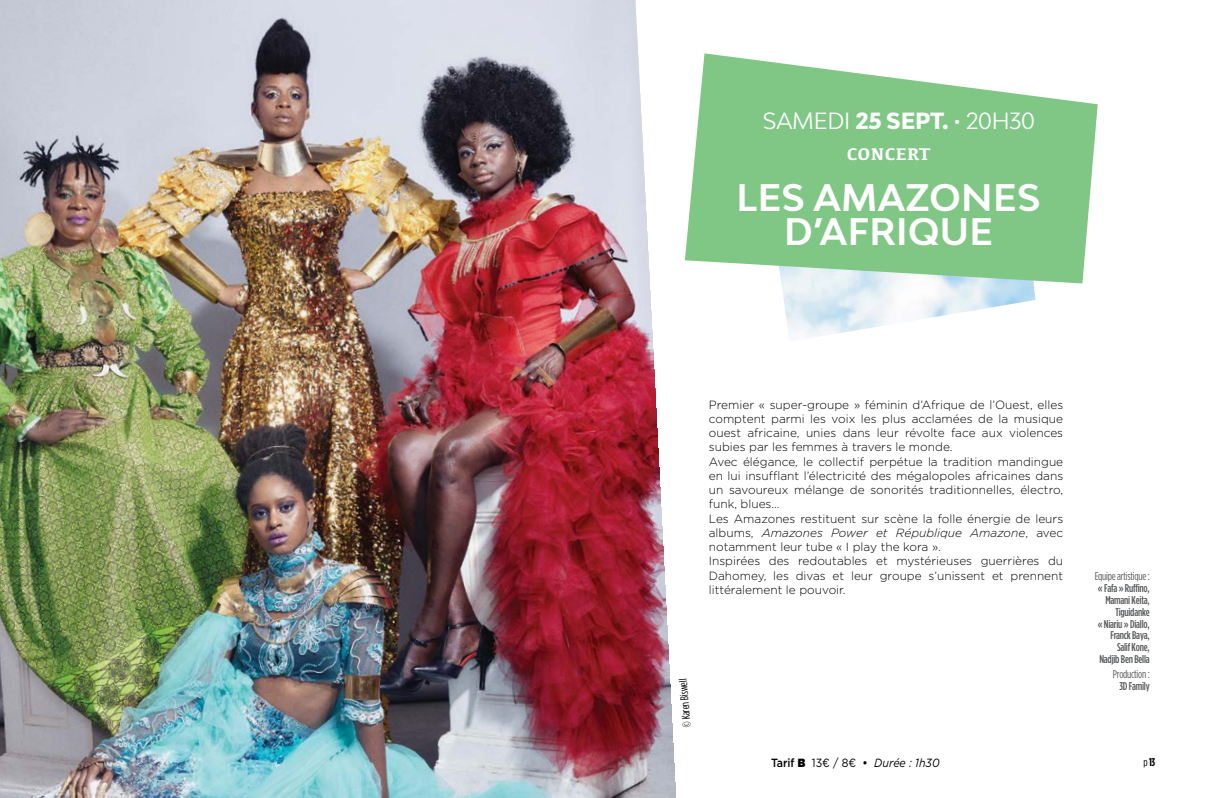
<style>
.page{position:relative;width:1205px;height:798px;background:#fff}
.page>*{position:absolute;margin:0;border:0;box-sizing:border-box;transform-origin:0 0}
.t1{font:700 36.25px/33.8px "Bw Modelica";color:#fff}
.t2{font:800 22.12px "Bw Modelica";letter-spacing:-.01em;color:#fff}
.t3{font:22.12px "Bw Modelica";color:#fff}
.t4{font:700 17.5px "Kefa";letter-spacing:.005em;color:#fff}
.t5{font:300 11.88px/14.2px "Gotham";color:#000}
.t6{font:italic 11.88px "Gotham";color:#000;scale:.9 1}
.t7{font:500 11.25px/11.9px "Gotham Condensed";letter-spacing:-.02em;color:#58595b;text-align:right}
.t8{font:11.25px "Gotham Condensed";letter-spacing:-.02em;color:#58595b}
.t9{font:11.25px "Gotham Condensed";color:#000}
.t10{font:700 11.25px "Gotham Condensed";color:#000}
.s1{font-weight:400}
.s2{font-style:italic}
.s3{font-weight:500;font-style:normal}
.s4{font-weight:900;font-style:normal}
.s5{font-style:normal}
</style>
<div class="page">
<img style="left:781px;top:283px;width:254px;height:54px">
<img style="left:0;top:0;width:676px;height:797px">
<svg style="left:685px;top:53px;width:412px;height:230px;fill:#80c786"></svg>
<h2 class="t3" style="left:763px;top:106px;width:15px">SAMEDI</h2>
<h2 class="t2" style="left:855px;top:106px;width:181px">25 SEPT. <span class="s1">• 20h30</span></h2>
<h3 class="t4" style="left:847px;top:142px;width:85px">CONCERT</h3>
<h1 class="t1" style="left:736px;top:180px;width:23px">LES</h1>
<h1 class="t1" style="left:784px;top:180px;width:110px;text-indent:29px">AMAZONES<br>D’AFRIQUE</h1>
<p class="t5" style="left:709px;top:397px;width:356px">Premier « super-groupe » féminin d’Afrique de l’Ouest, elles comptent parmi les voix les plus acclamées de la musique ouest africaine, unies dans leur révolte face aux violences subies par les femmes à travers le monde.<br>Avec élégance, le collectif perpétue la tradition mandingue en lui insufflant l’électricité des mégalopoles africaines dans un savoureux mélange de sonorités traditionnelles, électro, funk, blues…<br>Les Amazones restituent sur scène la folle énergie de leurs albums, <span class="s2">Amazones Power et République Amazone</span>, avec notamment leur tube « I play the kora ».<br>Inspirées des redoutables et mystérieuses guerrières du Dahomey, les divas et leur groupe s’unissent et prennent littéralement le pouvoir.</p>
<p class="t9" style="left:680px;top:727px;width:50px;rotate:-95deg">© Karen Biswell</p>
<p class="t6" style="left:771px;top:754px;width:189px"><span class="s3">Tarif</span> <span class="s4">B</span> <span class="s5">13€ / 8€</span> <span class="s3">•</span> Durée : 1h30</p>
<p class="t8" style="left:1095px;top:569px;width:56px">Equipe artistique :</p>
<p class="t7" style="left:1097px;top:581px;width:53px">« Fafa » Ruffino,<br>Mamani Keita,<br>Tiguidanke<br>« Niariu » Diallo,<br>Franck Baya,<br>Salif Kone,<br>Nadjib Ben Bella</p>
<p class="t8" style="left:1113px;top:667px;width:38px">Production :</p>
<p class="t7" style="left:1119px;top:679px;width:32px">3D Family</p>
<p class="t10" style="left:1143px;top:754px;width:13px"><span class="s1">p</span> 13</p>
</div>
